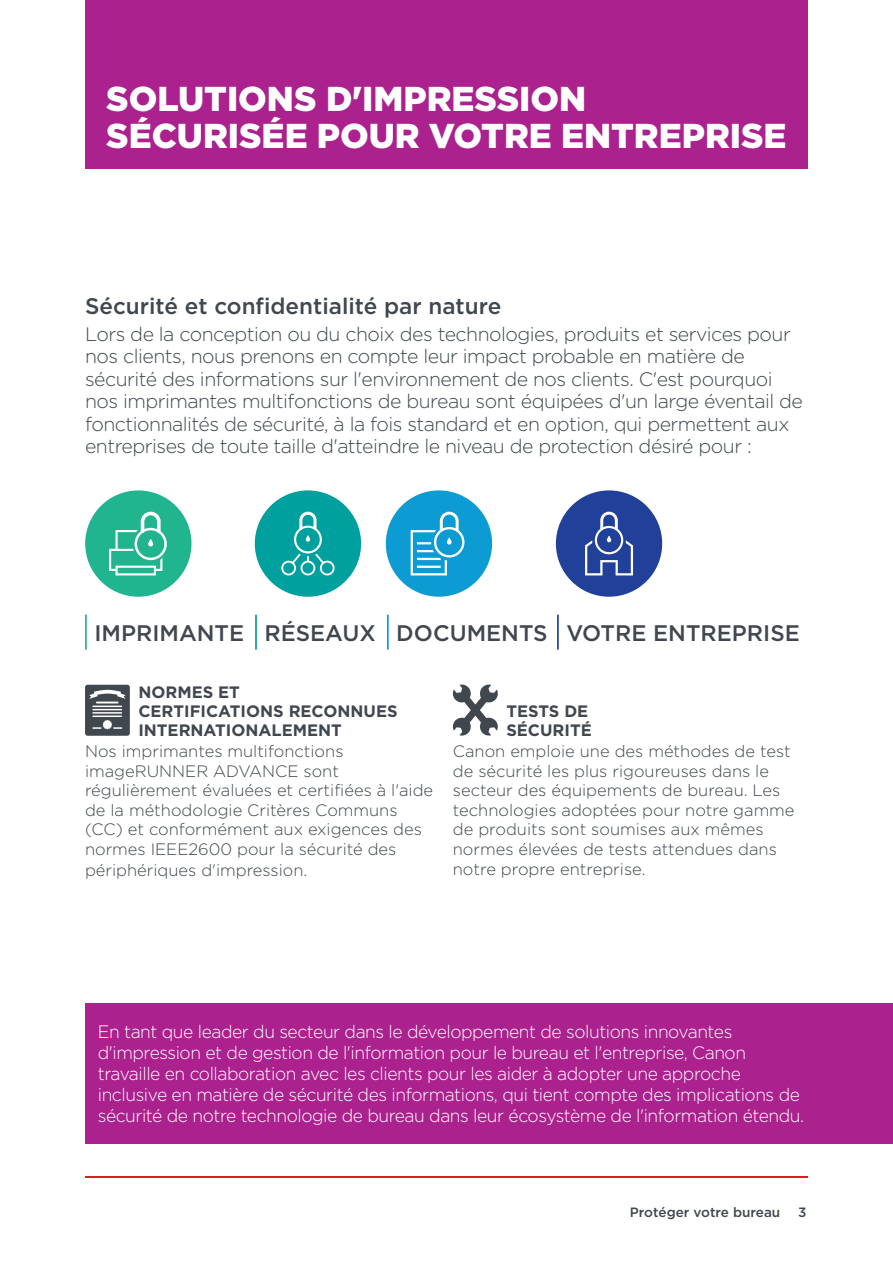
<style>
.page{position:relative;width:893px;height:1263px;background:#fff}
.page>*{position:absolute;margin:0;border:0;box-sizing:border-box;transform-origin:0 0}
.t1{font:900 34.5px/37.5px "Gotham";color:#fff}
.t2{font:500 22.5px "Gotham";color:#40474f}
.t3{font:300 19.5px/22.5px "Gotham";letter-spacing:-.025em;color:#40474f}
.t4{font:300 18px/21px "Gotham";letter-spacing:-.025em;color:#fff}
.t5{font:300 16.5px/19.5px "Gotham";color:#40474f}
.t6{font:700 16.5px/18.8px "Gotham";color:#40474f}
.t7{font:500 13.5px "Gotham";color:#40474f}
</style>
<div class="page">
<hr style="left:85px;top:1176px;width:723px;height:2px;background:#e11b22">
<div style="left:85px;top:1002px;width:808px;height:141px;background:#ab218e"></div>
<div style="left:85px;top:0;width:723px;height:168px;background:#ab218e"></div>
<hr style="left:85px;top:615px;width:2px;height:35px;background:#20b58e">
<hr style="left:255px;top:615px;width:2px;height:35px;background:#00a09e">
<hr style="left:387px;top:615px;width:2px;height:35px;background:#0c9cd3">
<hr style="left:557px;top:615px;width:2px;height:35px;background:#21409a">
<svg style="left:85px;top:685px;width:45px;height:51px;background:#676c73"></svg>
<svg style="left:452px;top:684px;width:46px;height:52px"></svg>
<div style="left:85px;top:490px;width:106px;height:107px;background:#20b58e;border-radius:50%"></div>
<svg style="left:109px;top:511px;width:58px;height:64px"></svg>
<div style="left:255px;top:490px;width:106px;height:107px;background:#00a09e;border-radius:50%"></div>
<svg style="left:281px;top:511px;width:54px;height:64px"></svg>
<div style="left:386px;top:490px;width:106px;height:107px;background:#0c9cd3;border-radius:50%"></div>
<svg style="left:411px;top:511px;width:53px;height:64px"></svg>
<svg style="left:447px;top:537px;width:5px;height:8px"></svg>
<div style="left:556px;top:490px;width:106px;height:107px;background:#21409a;border-radius:50%"></div>
<svg style="left:585px;top:511px;width:48px;height:64px"></svg>
<h1 class="t1" style="left:106px;top:79px;width:682px">SOLUTIONS D'IMPRESSION<br>SÉCURISÉE POUR VOTRE ENTREPRISE</h1>
<h2 class="t2" style="left:85px;top:291px;width:418px">Sécurité et confidentialité par nature</h2>
<p class="t3" style="left:85px;top:322px;width:719px">Lors de la conception ou du choix des technologies, produits et services pour nos clients, nous prenons en compte leur impact probable en matière de sécurité des informations sur l'environnement de nos clients. C'est pourquoi nos imprimantes multifonctions de bureau sont équipées d'un large éventail de fonctionnalités de sécurité, à la fois standard et en option, qui permettent aux entreprises de toute taille d'atteindre le niveau de protection désiré pour :</p>
<h2 class="t2" style="left:94px;top:618px;width:707px">IMPRIMANTE RÉSEAUX DOCUMENTS VOTRE ENTREPRISE</h2>
<p class="t6" style="left:138px;top:683px;width:261px">NORMES ET<br>CERTIFICATIONS RECONNUES<br>INTERNATIONALEMENT</p>
<p class="t5" style="left:85px;top:741px;width:350px">Nos imprimantes multifonctions imageRUNNER ADVANCE sont régulièrement évaluées et certifiées à l'aide de la méthodologie Critères Communs (CC) et conformément aux exigences des normes IEEE2600 pour la sécurité des</p>
<p class="t5" style="left:85px;top:860px;width:224px">périphériques d'impression.</p>
<p class="t6" style="left:506px;top:701px;width:87px">TESTS DE<br>SÉCURITÉ</p>
<p class="t5" style="left:453px;top:741px;width:343px">Canon emploie une des méthodes de test de sécurité les plus rigoureuses dans le secteur des équipements de bureau. Les technologies adoptées pour notre gamme de produits sont soumises aux mêmes normes élevées de tests attendues dans notre propre entreprise.</p>
<p class="t4" style="left:98px;top:1021px;width:708px">En tant que leader du secteur dans le développement de solutions innovantes d'impression et de gestion de l'information pour le bureau et l'entreprise, Canon travaille en collaboration avec les clients pour les aider à adopter une approche inclusive en matière de sécurité des informations, qui tient compte des implications de sécurité de notre technologie de bureau dans leur écosystème de l'information étendu.</p>
<p class="t7" style="left:630px;top:1203px;width:152px">Protéger votre bureau</p>
<p class="t7" style="left:798px;top:1203px;width:10px">3</p>
</div>
